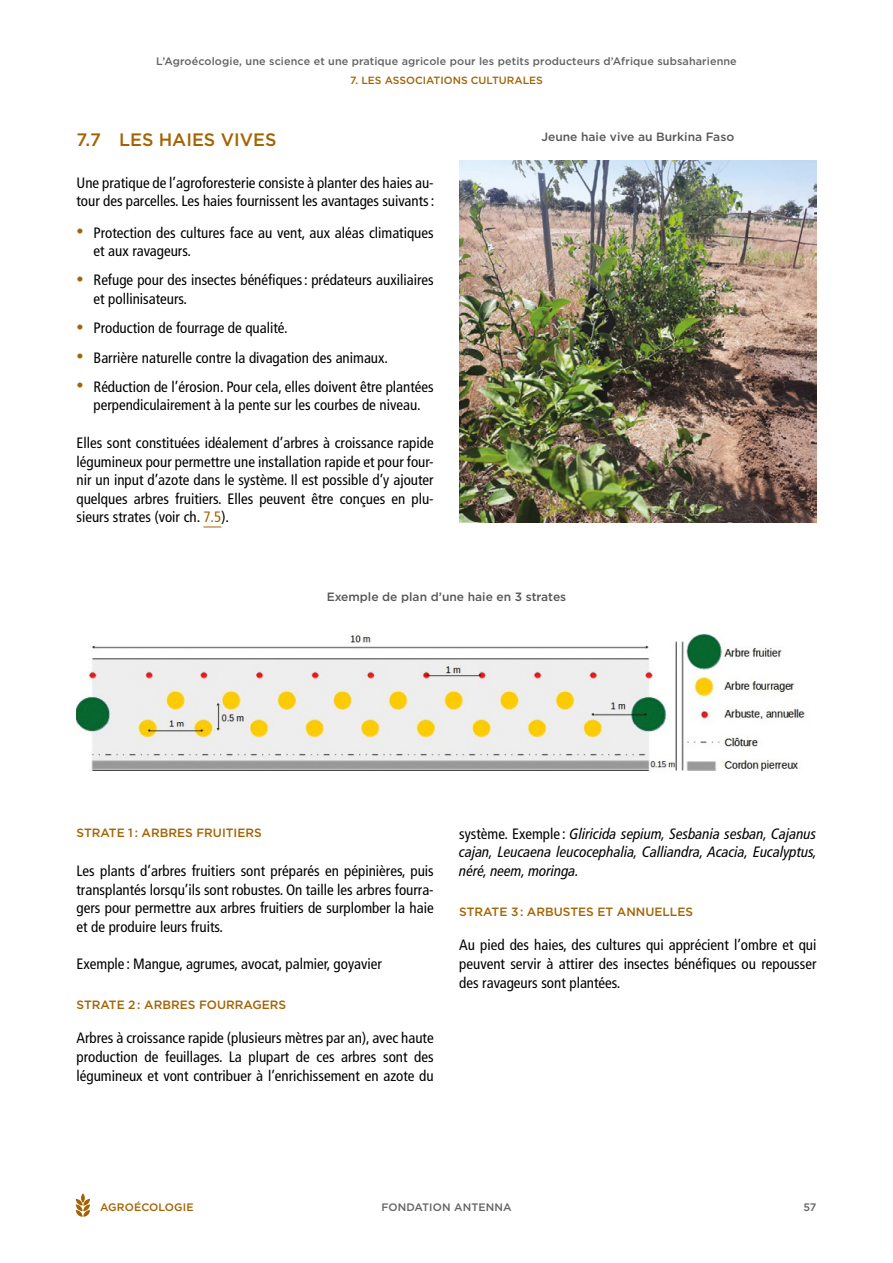
<style>
.page{position:relative;width:893px;height:1263px;background:#fff}
.page>*{position:absolute;margin:0;border:0;box-sizing:border-box;transform-origin:0 0}
.t1{font:500 18px "Gotham";color:#a46302}
.t2{font:condensed 15px/18.6px "Frutiger LT Pro";color:#000;text-align:justify}
.t3{font:italic condensed 15px/18.6px "Frutiger LT Pro";color:#000;text-align:justify}
.t4{font:500 12px "Gotham";color:#a46302}
.t5{font:500 12px "Gotham";color:#575756}
.t6{font:500 10.8px "Gotham";letter-spacing:.01em;color:#636362}
.t7{font:500 10.8px "Gotham";letter-spacing:.01em;color:#a46302}
.t8{font:500 10.5px "Gotham";color:#a46302}
.s1{font-size:14.25px;color:#a46302}
.s2{color:#a46302}
.s3{font-style:normal}
</style>
<div class="page">
<svg style="left:76px;top:1193px;width:14px;height:24px"></svg>
<svg style="left:203px;top:527px;width:18px;height:1px"></svg>
<img style="left:76px;top:634px;width:729px;height:137px">
<img style="left:459px;top:161px;width:357px;height:361px">
<p class="t6" style="left:156px;top:54px;width:582px">L’Agroécologie, une science et une pratique agricole pour les petits producteurs d’Afrique subsaharienne</p>
<p class="t8" style="left:350px;top:74px;width:43px">7. Les associations</p>
<p class="t8" style="left:471px;top:74px;width:9px">culturales</p>
<p class="t1" style="left:77px;top:128px;width:201px">7.7 LES HAIES VIVES</p>
<p class="t2" style="left:77px;top:173px;width:359px">Une pratique de l’agroforesterie consiste à planter des haies au&shy;tour des parcelles. Les haies fournissent les avantages suivants:</p>
<p class="t2" style="left:94px;top:223px;width:342px;text-indent:-17px"><span class="s1">•</span> Protection des cultures face au vent, aux aléas climatiques et aux ravageurs.</p>
<p class="t2" style="left:94px;top:271px;width:342px;text-indent:-17px"><span class="s1">•</span> Refuge pour des insectes bénéfiques: prédateurs auxiliaires et pollinisateurs.</p>
<p class="t2" style="left:77px;top:319px;width:213px"><span class="s1">•</span> Production de fourrage de qualité.</p>
<p class="t2" style="left:77px;top:348px;width:313px"><span class="s1">•</span> Barrière naturelle contre la divagation des animaux.</p>
<p class="t2" style="left:77px;top:377px;width:359px;text-align:center"><span class="s1">•</span> Réduction de l’érosion. Pour cela, elles doivent être plantées perpendiculairement à la pente sur les courbes de niveau.</p>
<p class="t2" style="left:77px;top:434px;width:359px">Elles sont constituées idéalement d’arbres à croissance rapide légumineux pour permettre une installation rapide et pour four&shy;nir un input d’azote dans le système. Il est possible d’y ajouter quelques arbres fruitiers. Elles peuvent être conçues en plu&shy;sieurs strates (voir ch. <span class="s2">7.5</span>).</p>
<p class="t5" style="left:541px;top:129px;width:194px">Jeune haie vive au Burkina Faso</p>
<p class="t5" style="left:327px;top:588px;width:241px">Exemple de plan d’une haie en 3 strates</p>
<p class="t4" style="left:77px;top:825px;width:187px">STRATE 1 : ARBRES FRUITIERS</p>
<p class="t2" style="left:77px;top:861px;width:359px">Les plants d’arbres fruitiers sont préparés en pépinières, puis transplantés lorsqu’ils sont robustes. On taille les arbres fourra&shy;gers pour permettre aux arbres fruitiers de surplomber la haie et de produire leurs fruits.</p>
<p class="t2" style="left:77px;top:954px;width:307px">Exemple : Mangue, agrumes, avocat, palmier, goyavier</p>
<p class="t4" style="left:77px;top:997px;width:211px">STRATE 2 : ARBRES FOURRAGERS</p>
<p class="t2" style="left:77px;top:1029px;width:359px">Arbres à croissance rapide (plusieurs mètres par an), avec haute production de feuillages. La plupart de ces arbres sont des légumineux et vont contribuer à l’enrichissement en azote du</p>
<p class="t3" style="left:459px;top:824px;width:359px"><span class="s3">système. Exemple :</span> Gliricida sepium, Sesbania sesban, Cajanus cajan, Leucaena leucocephalia, Calliandra, Acacia, Eucalyptus, néré, neem, moringa.</p>
<p class="t4" style="left:459px;top:904px;width:235px">STRATE 3 : ARBUSTES ET ANNUELLES</p>
<p class="t2" style="left:459px;top:936px;width:359px">Au pied des haies, des cultures qui apprécient l’ombre et qui peuvent servir à attirer des insectes bénéfiques ou repousser des ravageurs sont plantées.</p>
<p class="t7" style="left:100px;top:1200px;width:95px">AGROÉCOLOGIE</p>
<p class="t6" style="left:381px;top:1200px;width:132px">FONDATION ANTENNA</p>
<p class="t6" style="left:803px;top:1200px;width:15px">57</p>
</div>
